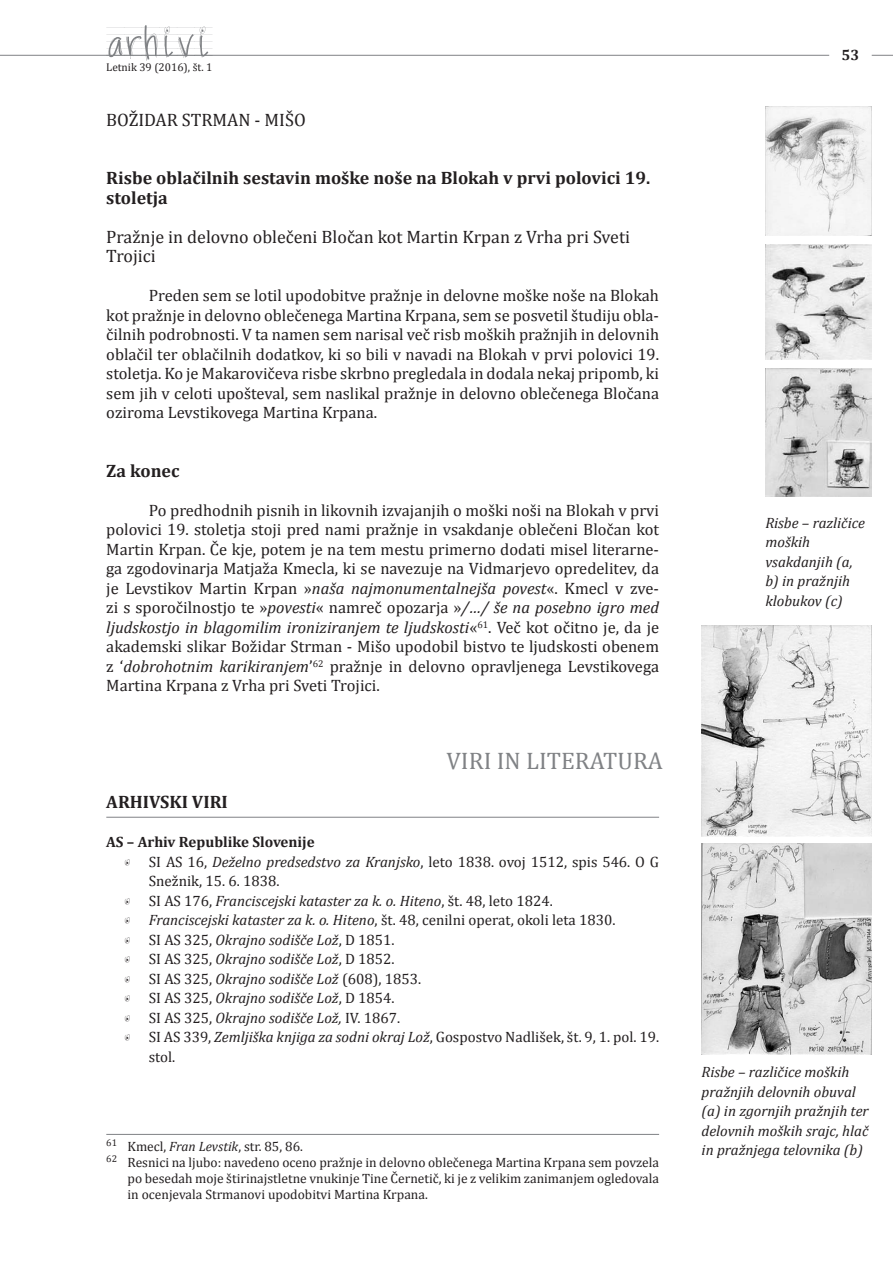
<style>
.page{position:relative;width:893px;height:1263px;background:#fff}
.page>*{position:absolute;margin:0;border:0;box-sizing:border-box;transform-origin:0 0}
.naslov_sklopa{font:24px "Cambria";color:#808285}
.podnaslov{font:700 18px/19.5px "Cambria";color:#231f20}
.podnaslov_1{font:18px/19.5px "Cambria";color:#231f20}
.podnaslov-2{font:18px "Cambria";color:#231f20}
.viri__literatura_nas{font:700 18px "Cambria";color:#231f20}
.tekst{font:16.5px/19.5px "Cambria";color:#231f20;text-align:justify}
.viri{font:15px/19.5px "Cambria";color:#231f20}
.viri-2{font:italic 15px "Cambria";color:#231f20}
.podnapis{font:italic 15px/19.5px "Cambria";color:#231f20}
.viri_naslov{font:700 15px "Cambria";color:#231f20}
.opombe{font:13.5px/16.2px "Cambria";color:#231f20;text-align:justify}
.t1{font:11.25px "Cambria";color:#231f20}
.s1{font-style:italic}
.s2{font-family:"Arhivi 1"}
.s3{font-family:"Arhivi 1";font-style:normal}
.s4{font-style:normal}
</style>
<div class="page">
<svg style="left:106px;top:25px;width:107px;height:36px"></svg>
<svg style="left:872px;top:55px;width:21px;height:1px"></svg>
<hr style="left:0;top:55px;width:829px;height:1px;background:#808285">
<hr style="left:106px;top:817px;width:553px;height:1px;background:#808285">
<hr style="left:106px;top:1134px;width:553px;height:1px;background:#808285">
<img style="left:765px;top:106px;width:107px;height:130px">
<img style="left:765px;top:244px;width:107px;height:116px">
<img style="left:765px;top:368px;width:107px;height:128px">
<img style="left:702px;top:625px;width:170px;height:211px">
<img style="left:702px;top:843px;width:170px;height:211px">
<p class="t1" style="left:106px;top:61px;width:108px">Letnik 39 (2016), št. 1</p>
<p class="podnaslov-2" style="left:106px;top:109px;width:201px">BOŽIDAR STRMAN - MIŠO</p>
<p class="podnaslov" style="left:106px;top:168px;width:545px">Risbe oblačilnih sestavin moške noše na Blokah v prvi polovici 19. stoletja</p>
<p class="podnaslov_1" style="left:106px;top:227px;width:525px">Pražnje in delovno oblečeni Bločan kot Martin Krpan z Vrha pri Sveti<br>Trojici</p>
<p class="tekst" style="left:106px;top:286px;width:554px;text-indent:43px">Preden sem se lotil upodobitve pražnje in delovne moške noše na Blokah kot pražnje in delovno oblečenega Martina Krpana, sem se posvetil študiju obla&shy;čilnih podrobnosti. V ta namen sem narisal več risb moških pražnjih in delovnih oblačil ter oblačilnih dodatkov, ki so bili v navadi na Blokah v prvi polovici 19. stoletja. Ko je Makarovičeva risbe skrbno pregledala in dodala nekaj pripomb, ki sem jih v celoti upošteval, sem naslikal pražnje in delovno oblečenega Bločana oziroma Levstikovega Martina Krpana.</p>
<p class="podnaslov" style="left:106px;top:460px;width:75px">Za konec</p>
<p class="tekst" style="left:106px;top:500px;width:554px;text-indent:43px">Po predhodnih pisnih in likovnih izvajanjih o moški noši na Blokah v prvi polovici 19. stoletja stoji pred nami pražnje in vsakdanje oblečeni Bločan kot Martin Krpan. Če kje, potem je na tem mestu primerno dodati misel literarne&shy;ga zgodovinarja Matjaža Kmecla, ki se navezuje na Vidmarjevo opredelitev, da je Levstikov Martin Krpan »<span class="s1">naša najmonumentalnejša povest</span>«. Kmecl v zve&shy;zi s sporočilnostjo te »<span class="s1">povesti</span>« namreč opozarja »<span class="s1">/…/ še na posebno igro med ljudskostjo in blagomilim ironiziranjem te ljudskosti</span>«<sup>61</sup>. Več kot očitno je, da je akademski slikar Božidar Strman - Mišo upodobil bistvo te ljudskosti obenem z ‘<span class="s1">dobrohotnim karikiranjem</span>’<sup>62</sup> pražnje in delovno opravljenega Levstikovega Martina Krpana z Vrha pri Sveti Trojici.</p>
<p class="naslov_sklopa" style="left:446px;top:747px;width:218px">VIRI IN LITERATURA</p>
<p class="viri__literatura_nas" style="left:106px;top:789px;width:123px">ARHIVSKI VIRI</p>
<p class="viri_naslov" style="left:106px;top:832px;width:210px">AS – Arhiv Republike Slovenije</p>
<p class="viri" style="left:149px;top:852px;width:512px;text-indent:-25px"><span class="s2">•</span> SI AS 16, <span class="s1">Deželno predsedstvo za Kranjsko</span>, leto 1838. ovoj 1512, spis 546. O G<br>Snežnik, 15. 6. 1838.</p>
<p class="viri-2" style="left:124px;top:890px;width:431px"><span class="s3">•</span> <span class="s4">SI AS 176,</span> Franciscejski kataster za k. o. Hiteno<span class="s4">, št. 48, leto 1824.</span></p>
<p class="viri" style="left:124px;top:910px;width:493px"><span class="s2">•</span> <span class="s1">Franciscejski kataster za k. o. Hiteno</span>, št. 48, cenilni operat, okoli leta 1830.</p>
<p class="viri-2" style="left:124px;top:929px;width:272px"><span class="s3">•</span> <span class="s4">SI AS 325,</span> Okrajno sodišče Lož<span class="s4">, D 1851.</span></p>
<p class="viri-2" style="left:124px;top:949px;width:272px"><span class="s3">•</span> <span class="s4">SI AS 325,</span> Okrajno sodišče Lož<span class="s4">, D 1852.</span></p>
<p class="viri" style="left:124px;top:969px;width:299px"><span class="s2">•</span> SI AS 325, <span class="s1">Okrajno sodišče Lož</span> (608), 1853.</p>
<p class="viri-2" style="left:124px;top:988px;width:272px"><span class="s3">•</span> <span class="s4">SI AS 325,</span> Okrajno sodišče Lož<span class="s4">, D 1854.</span></p>
<p class="viri-2" style="left:124px;top:1007px;width:278px"><span class="s3">•</span> <span class="s4">SI AS 325,</span> Okrajno sodišče Lož, <span class="s4">IV. 1867.</span></p>
<p class="viri" style="left:149px;top:1027px;width:512px;text-indent:-25px"><span class="s2">•</span> SI AS 339, <span class="s1">Zemljiška knjiga za sodni okraj Lož</span>, Gospostvo Nadlišek, št. 9, 1. pol. 19. stol.</p>
<p class="opombe" style="left:106px;top:1138px;width:198px"><sup>61</sup> Kmecl, <span class="s1">Fran Levstik</span>, str. 85, 86.</p>
<p class="opombe" style="left:128px;top:1154px;width:533px;text-indent:-21px"><sup>62</sup> Resnici na ljubo: navedeno oceno pražnje in delovno oblečenega Martina Krpana sem povzela po besedah moje štirinajstletne vnukinje Tine Černetič, ki je z velikim zanimanjem ogledovala in ocenjevala Strmanovi upodobitvi Martina Krpana.</p>
<p class="viri_naslov" style="left:842px;top:45px;width:19px">53</p>
<p class="podnapis" style="left:765px;top:512px;width:101px">Risbe – različice moških vsakdanjih (a, b) in pražnjih klobukov (c)</p>
<p class="podnapis" style="left:702px;top:1062px;width:169px">Risbe – različice moških pražnjih delovnih obuval (a) in zgornjih pražnjih ter delovnih moških srajc, hlač in pražnjega telovnika (b)</p>
</div>
